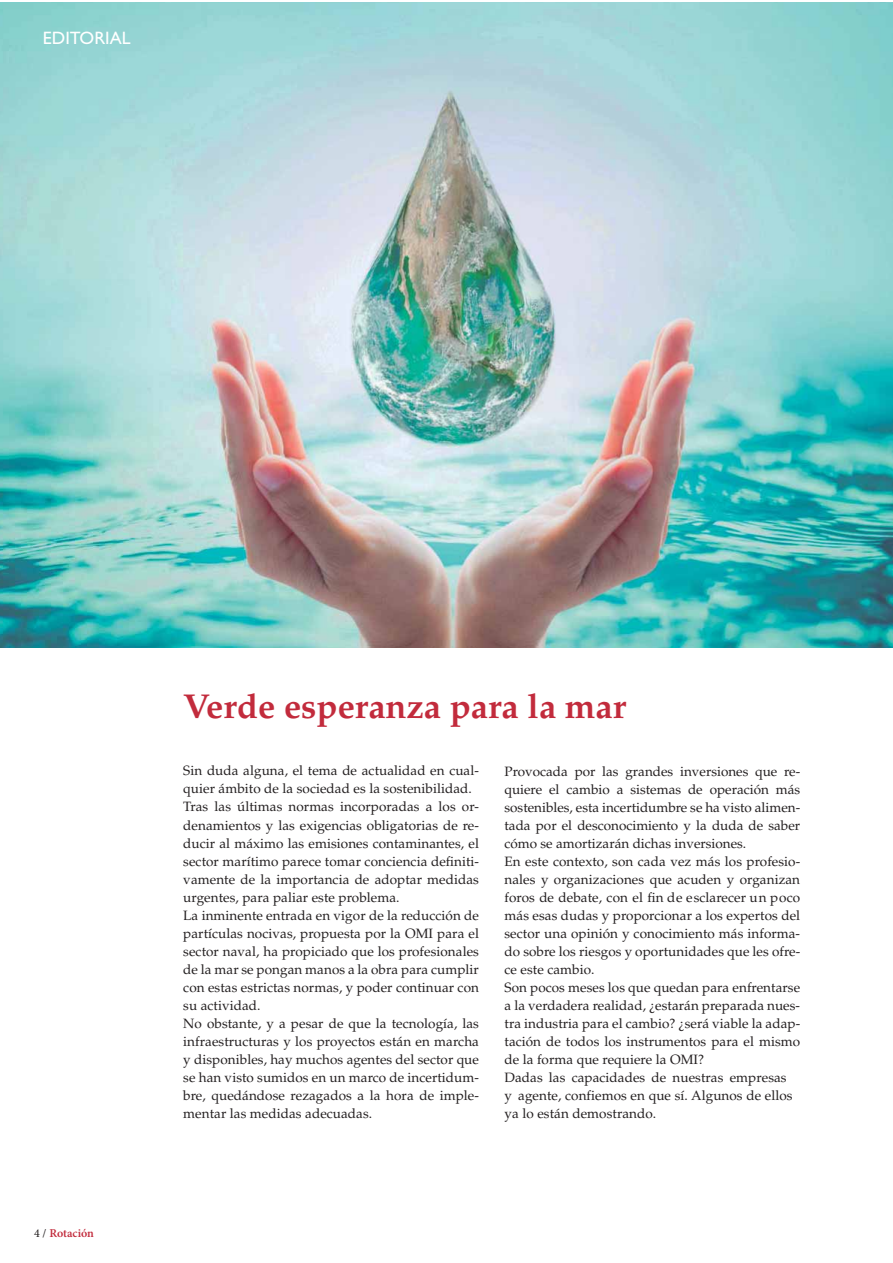
<style>
.page{position:relative;width:893px;height:1263px;background:#fff}
.page>*{position:absolute;margin:0;border:0;box-sizing:border-box;transform-origin:0 0}
.t1{font:700 34.5px "Palatino";color:#c22b3c}
.t2{font:18px "Gill Sans";color:#fff}
.t3{font:13.5px/18px "Palatino";letter-spacing:.005em;color:#231f20}
.t4{font:600 12px "Minion Pro";color:#c22b3c}
.s1{font-weight:400;color:#231f20}
</style>
<div class="page">
<img style="left:0;top:2px;width:892px;height:646px">
<h2 class="t2" style="left:43px;top:32px;width:89px">EDITORIAL</h2>
<p class="t4" style="left:34px;top:1226px;width:61px"><span class="s1">4 /</span> Rotación</p>
<h1 class="t1" style="left:183px;top:693px;width:444px">Verde esperanza para la mar</h1>
<p class="t3" style="left:183px;top:763px;width:297px">Sin duda alguna, el tema de actualidad en cual&shy;quier ámbito de la sociedad es la sostenibilidad.<br>Tras las últimas normas incorporadas a los or&shy;denamientos y las exigencias obligatorias de re&shy;ducir al máximo las emisiones contaminantes, el sector marítimo parece tomar conciencia definiti&shy;vamente de la importancia de adoptar medidas urgentes, para paliar este problema.<br>La inminente entrada en vigor de la reducción de partículas nocivas, propuesta por la OMI para el sector naval, ha propiciado que los profesionales de la mar se pongan manos a la obra para cumplir con estas estrictas normas, y poder continuar con su actividad.<br>No obstante, y a pesar de que la tecnología, las infraestructuras y los proyectos están en marcha y disponibles, hay muchos agentes del sector que se han visto sumidos en un marco de incertidum&shy;bre, quedándose rezagados a la hora de imple&shy;mentar las medidas adecuadas.</p>
<p class="t3" style="left:504px;top:763px;width:297px">Provocada por las grandes inversiones que re&shy;quiere el cambio a sistemas de operación más sostenibles, esta incertidumbre se ha visto alimen&shy;tada por el desconocimiento y la duda de saber cómo se amortizarán dichas inversiones.<br>En este contexto, son cada vez más los profesio&shy;nales y organizaciones que acuden y organizan foros de debate, con el fin de esclarecer un poco más esas dudas y proporcionar a los expertos del sector una opinión y conocimiento más informa&shy;do sobre los riesgos y oportunidades que les ofre&shy;ce este cambio.<br>Son pocos meses los que quedan para enfrentarse a la verdadera realidad, ¿estarán preparada nues&shy;tra industria para el cambio? ¿será viable la adap&shy;tación de todos los instrumentos para el mismo de la forma que requiere la OMI?<br>Dadas las capacidades de nuestras empresas<br>y agente, confiemos en que sí. Algunos de ellos ya lo están demostrando.</p>
</div>
